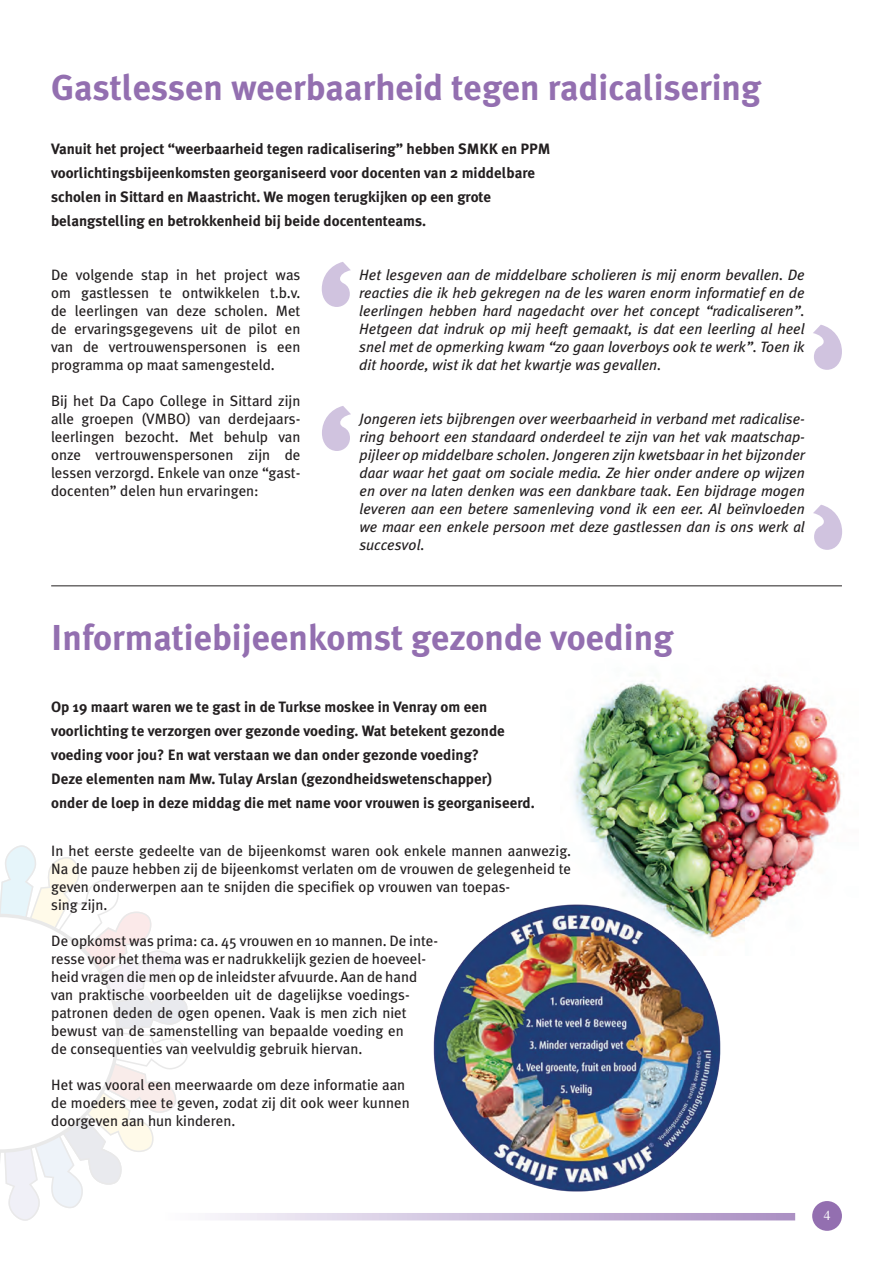
<style>
.page{position:relative;width:893px;height:1263px;background:#fff}
.page>*{position:absolute;margin:0;border:0;box-sizing:border-box;transform-origin:0 0}
.t1{font:700 36px "Meta Plus";color:#936fb0}
.t2{font:15px/18px "Meta Plus";color:#231f20}
.t3{font:italic 15px/18px "Meta Plus";color:#231f20;text-align:justify}
.t4{font:700 15px/24px "Meta Plus";color:#231f20}
.t5{font:13.5px "Times";color:#fff}
</style>
<div class="page">
<img style="left:572px;top:680px;width:269px;height:249px">
<svg style="left:0;top:845px;width:188px;height:376px"></svg>
<svg style="left:160px;top:1213px;width:635px;height:7px;background:#d1c3df"></svg>
<div style="left:812px;top:1201px;width:30px;height:30px;background:#936fb0;border-radius:50%"></div>
<svg style="left:322px;top:262px;width:29px;height:45px"></svg>
<svg style="left:813px;top:325px;width:29px;height:45px"></svg>
<svg style="left:322px;top:406px;width:29px;height:45px"></svg>
<svg style="left:813px;top:505px;width:29px;height:45px"></svg>
<img style="left:433px;top:896px;width:295px;height:296px">
<hr style="left:51px;top:585px;width:791px;height:1px;background:#231f20">
<h1 class="t1" style="left:51px;top:66px;width:711px">Gastlessen weerbaarheid tegen radicalisering</h1>
<p class="t4" style="left:51px;top:137px;width:501px">Vanuit het project “weerbaarheid tegen radicalisering” hebben SMKK en PPM voorlichtingsbijeenkomsten georganiseerd voor docenten van 2 middelbare scholen in Sittard en Maastricht. We mogen terugkijken op een grote belangstelling en betrokkenheid bij beide docententeams.</p>
<p class="t3" style="left:359px;top:265px;width:447px">Het lesgeven aan de middelbare scholieren is mij enorm bevallen. De reacties die ik heb gekregen na de les waren enorm informatief en de leerlingen hebben hard nagedacht over het concept “radicaliseren”.<br>Hetgeen dat indruk op mij heeft gemaakt, is dat een leerling al heel snel met de opmerking kwam “zo gaan loverboys ook te werk”. Toen ik dit hoorde, wist ik dat het kwartje was gevallen.</p>
<p class="t3" style="left:359px;top:409px;width:447px">Jongeren iets bijbrengen over weerbaarheid in verband met radicalise&shy;ring behoort een standaard onderdeel te zijn van het vak maatschap&shy;pijleer op middelbare scholen. Jongeren zijn kwetsbaar in het bijzonder daar waar het gaat om sociale media. Ze hier onder andere op wijzen en over na laten denken was een dankbare taak. Een bijdrage mogen leveren aan een betere samenleving vond ik een eer. Al beïnvloeden we maar een enkele persoon met deze gastlessen dan is ons werk al succesvol.</p>
<p class="t2" style="left:51px;top:265px;width:251px;text-align:justify">De volgende stap in het project was om gastlessen te ontwikkelen t.b.v. de leerlingen van deze scholen. Met de ervaringsgegevens uit de pilot en van de vertrouwenspersonen is een programma op maat samengesteld.</p>
<p class="t2" style="left:51px;top:391px;width:251px;text-align:justify">Bij het Da Capo College in Sittard zijn alle groepen (VMBO) van derdejaars&shy;leerlingen bezocht. Met behulp van onze vertrouwenspersonen zijn de lessen verzorgd. Enkele van onze “gast&shy;docenten” delen hun ervaringen:</p>
<h1 class="t1" style="left:51px;top:616px;width:623px">Informatiebijeenkomst gezonde voeding</h1>
<p class="t4" style="left:51px;top:695px;width:485px">Op 19 maart waren we te gast in de Turkse moskee in Venray om een voorlichting te verzorgen over gezonde voeding. Wat betekent gezonde voeding voor jou? En wat verstaan we dan onder gezonde voeding?<br>Deze elementen nam Mw. Tulay Arslan (gezondheidswetenschapper)<br>onder de loep in deze middag die met name voor vrouwen is georganiseerd.</p>
<p class="t2" style="left:51px;top:841px;width:521px">In het eerste gedeelte van de bijeenkomst waren ook enkele mannen aanwezig.<br>Na de pauze hebben zij de bijeenkomst verlaten om de vrouwen de gelegenheid te geven onderwerpen aan te snijden die specifiek op vrouwen van toepas-<br>sing zijn.</p>
<p class="t2" style="left:51px;top:931px;width:389px">De opkomst was prima: ca. 45 vrouwen en 10 mannen. De inte&shy;resse voor het thema was er nadrukkelijk gezien de hoeveel&shy;heid vragen die men op de inleidster afvuurde. Aan de hand van praktische voorbeelden uit de dagelijkse voedings&shy;patronen deden de ogen openen. Vaak is men zich niet bewust van de samenstelling van bepaalde voeding en<br>de consequenties van veelvuldig gebruik hiervan.</p>
<p class="t2" style="left:51px;top:1075px;width:360px">Het was vooral een meerwaarde om deze informatie aan de moeders mee te geven, zodat zij dit ook weer kunnen doorgeven aan hun kinderen.</p>
<p class="t5" style="left:824px;top:1202px;width:8px">4</p>
</div>
